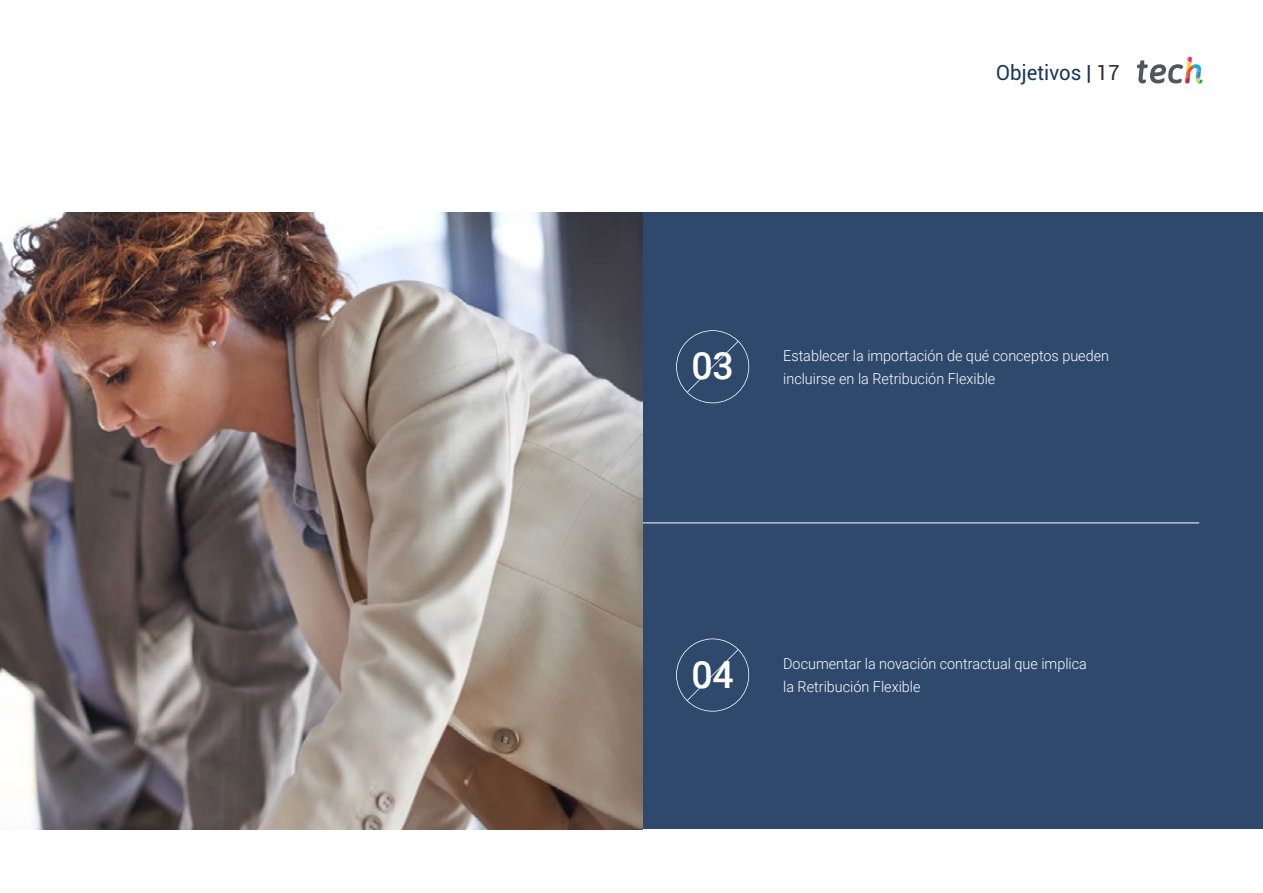
<style>
.page{position:relative;width:1263px;height:893px;background:#fff}
.page>*{position:absolute;margin:0;border:0;box-sizing:border-box;transform-origin:0 0}
.t1{font:500 37.5px "Roboto";color:#fff}
.t2{font:21px "Roboto";color:#1a355c}
.t3{font:300 15px/22.5px "Roboto";color:#fff;scale:.96 1}
.s1{color:#312e20}
</style>
<div class="page">
<svg style="left:1137px;top:57px;width:65px;height:27px"></svg>
<div style="left:642px;top:213px;width:621px;height:616px;background:#2e496b"></div>
<svg style="left:676px;top:638px;width:73px;height:74px"></svg>
<svg style="left:676px;top:330px;width:73px;height:73px"></svg>
<hr style="left:0;top:523px;width:1199px;height:1px;background:#fff">
<img style="left:0;top:213px;width:642px;height:616px">
<h2 class="t2" style="left:996px;top:57px;width:125px">Objetivos | <span class="s1">17</span></h2>
<h1 class="t1" style="left:691px;top:340px;width:44px">03</h1>
<p class="t3" style="left:783px;top:344px;width:341px">Establecer la importación de qué conceptos pueden incluirse en la Retribución Flexible</p>
<h1 class="t1" style="left:691px;top:648px;width:44px">04</h1>
<p class="t3" style="left:783px;top:652px;width:318px">Documentar la novación contractual que implica la Retribución Flexible</p>
</div>
